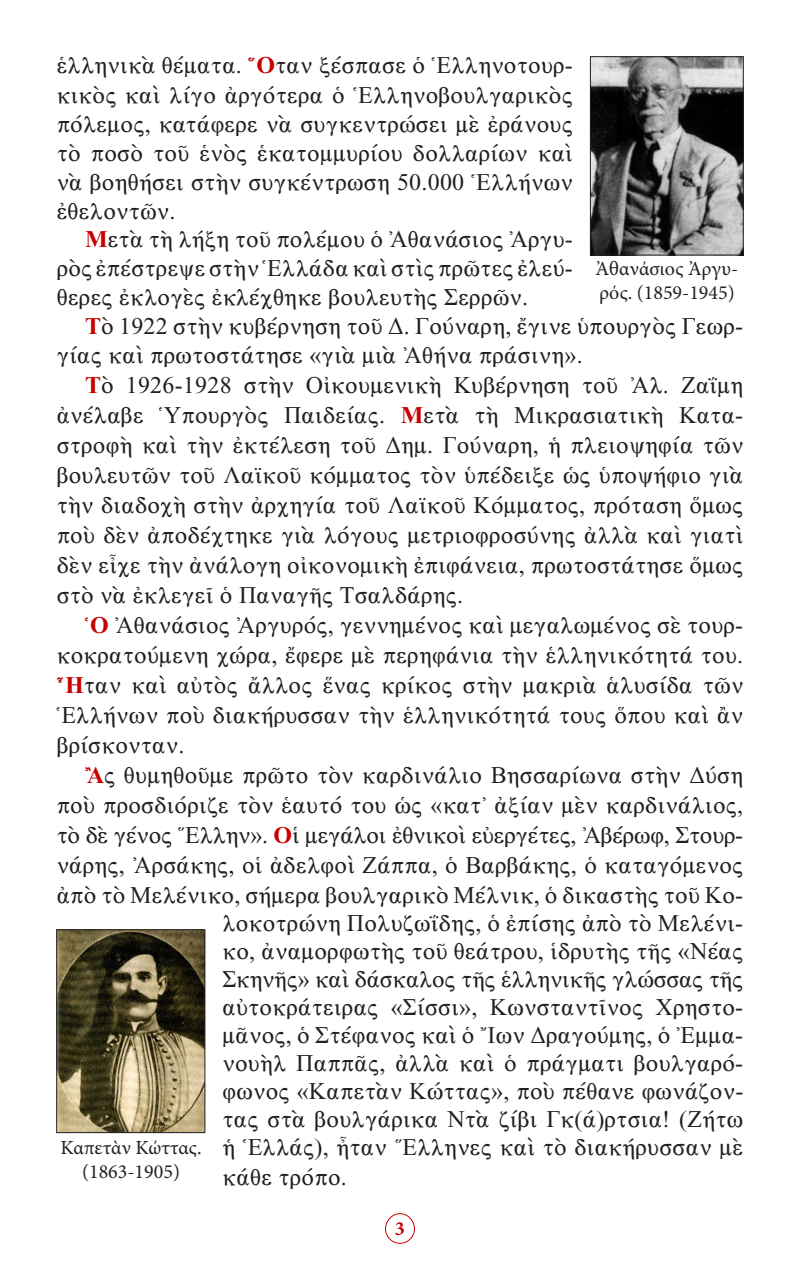
<style>
.page{position:relative;width:800px;height:1270px;background:#fff}
.page>*{position:absolute;margin:0;border:0;box-sizing:border-box;transform-origin:0 0}
.t1{font:24px/30px "CTOS New Times Roman Test 1";letter-spacing:.01em;color:#231f20;text-align:justify}
.t2{font:24px "CTOS New Times Roman Test 1";letter-spacing:-.01em;color:#231f20}
.t3{font:20px/24px "Minion Pro";color:#231f20}
.t4{font:700 20px "Minion Pro";color:#c80000}
.s1{font-family:"CTOS New Times Bold Test 1";color:#c80000}
</style>
<div class="page">
<div style="left:385px;top:1213px;width:30px;height:31px;border:1px solid #c80000;border-radius:50%"></div>
<img style="left:592px;top:58px;width:150px;height:196px">
<div style="left:590px;top:56px;width:154px;height:200px;border:1px solid #231f20"></div>
<img style="left:58px;top:931px;width:145px;height:200px">
<div style="left:56px;top:929px;width:149px;height:204px;border:1px solid #231f20"></div>
<p class="t1" style="left:57px;top:51px;width:518px;line-height:29px">ἑλληνικὰ θέματα. <span class="s1">Ὅ</span>ταν ξέσπασε ὁ Ἑλληνοτουρ&shy;κικὸς καὶ λίγο ἀργότερα ὁ Ἑλληνοβουλγαρικὸς πόλεμος, κατάφερε νὰ συγκεντρώσει μὲ ἐράνους τὸ ποσὸ τοῦ ἑνὸς ἑκατομμυρίου δολλαρίων καὶ νὰ βοηθήσει στὴν συγκέντρωση 50.000 Ἑλλήνων ἐθελοντῶν.</p>
<p class="t1" style="left:57px;top:225px;width:518px;line-height:28.8px;text-indent:28px"><span class="s1">Μ</span>ετὰ τὴ λήξη τοῦ πολέμου ὁ Ἀθανάσιος Ἀργυ&shy;ρὸς ἐπέστρεψε στὴν Ἑλλάδα καὶ στὶς πρῶτες ἐλεύ&shy;θερες ἐκλογὲς ἐκλέχθηκε βουλευτὴς Σερρῶν.</p>
<p class="t1" style="left:57px;top:311px;width:688px;line-height:28.8px;text-indent:28px"><span class="s1">Τ</span>ὸ 1922 στὴν κυβέρνηση τοῦ Δ. Γούναρη, ἔγινε ὑπουργὸς Γεωρ&shy;γίας καὶ πρωτοστάτησε «γιὰ μιὰ Ἀθήνα πράσινη».</p>
<p class="t1" style="left:57px;top:370px;width:688px;text-indent:28px"><span class="s1">Τ</span>ὸ 1926-1928 στὴν Οἰκουμενικὴ Κυβέρνηση τοῦ Ἀλ. Ζαΐμη ἀνέλαβε Ὑπουργὸς Παιδείας. <span class="s1">Μ</span>ετὰ τὴ Μικρασιατικὴ Κατα&shy;στροφὴ καὶ τὴν ἐκτέλεση τοῦ Δημ. Γούναρη, ἡ πλειοψηφία τῶν βουλευτῶν τοῦ Λαϊκοῦ κόμματος τὸν ὑπέδειξε ὡς ὑποψήφιο γιὰ τὴν διαδοχὴ στὴν ἀρχηγία τοῦ Λαϊκοῦ Κόμματος, πρόταση ὅμως ποὺ δὲν ἀποδέχτηκε γιὰ λόγους μετριοφροσύνης ἀλλὰ καὶ γιατὶ δὲν εἶχε τὴν ἀνάλογη οἰκονομικὴ ἐπιφάνεια, πρωτοστάτησε ὅμως στὸ νὰ ἐκλεγεῖ ὁ Παναγῆς Τσαλδάρης.</p>
<p class="t1" style="left:57px;top:610px;width:688px;text-indent:28px"><span class="s1">Ὁ</span> Ἀθανάσιος Ἀργυρός, γεννημένος καὶ μεγαλωμένος σὲ τουρ&shy;κοκρατούμενη χώρα, ἔφερε μὲ περηφάνια τὴν ἑλληνικότητά του.<br><span class="s1">Ἦ</span>ταν καὶ αὐτὸς ἄλλος ἕνας κρίκος στὴν μακριὰ ἁλυσίδα τῶν Ἑλλήνων ποὺ διακήρυσσαν τὴν ἑλληνικότητά τους ὅπου καὶ ἂν βρίσκονταν.</p>
<p class="t1" style="left:57px;top:760px;width:688px;text-align:right"><span class="s1">Ἂ</span>ς θυμηθοῦμε πρῶτο τὸν καρδινάλιο Βησσαρίωνα στὴν Δύση ποὺ προσδιόριζε τὸν ἑαυτό του ὡς «κατ᾿ ἀξίαν μὲν καρδινάλιος,</p>
<p class="t2" style="left:57px;top:821px;width:688px">τὸ δὲ γένος Ἕλλην». <span class="s1">Ο</span>ἱ μεγάλοι ἐθνικοὶ εὐεργέτες, Ἀβέρωφ, Στουρ-</p>
<p class="t1" style="left:57px;top:850px;width:688px;line-height:28.4px;text-align:right">νάρης, Ἀρσάκης, οἱ ἀδελφοὶ Ζάππα, ὁ Βαρβάκης, ὁ καταγόμενος ἀπὸ τὸ Μελένικο, σήμερα βουλγαρικὸ Μέλνικ, ὁ δικαστὴς τοῦ Κο&shy;λοκοτρώνη Πολυζωΐδης, ὁ ἐπίσης ἀπὸ τὸ Μελένι-<br>κο, ἀναμορφωτὴς τοῦ θεάτρου, ἱδρυτὴς τῆς «Νέας<br>Σκηνῆς» καὶ δάσκαλος τῆς ἑλληνικῆς γλώσσας τῆς</p>
<p class="t1" style="left:222px;top:993px;width:522px;line-height:28px">αὐτοκράτειρας «Σίσσι», Κωνσταντῖνος Χρηστο&shy;μᾶνος, ὁ Στέφανος καὶ ὁ Ἴων Δραγούμης, ὁ Ἐμμα-</p>
<p class="t1" style="left:222px;top:1048px;width:522px;line-height:28.4px">νουὴλ Παππᾶς, ἀλλὰ καὶ ὁ πράγματι βουλγαρό&shy;φωνος «Καπετὰν Κώττας», ποὺ πέθανε φωνάζον&shy;τας στὰ βουλγάρικα Ντὰ ζίβι Γκ(ά)ρτσια! (Ζήτω ἡ Ἑλλάς), ἦταν Ἕλληνες καὶ τὸ διακήρυσσαν μὲ κάθε τρόπο.</p>
<p class="t3" style="left:596px;top:257px;width:144px">Ἀθανάσιος Ἀργυ&shy;ρός. (1859-1945)</p>
<p class="t3" style="left:61px;top:1136px;width:143px;text-align:center">Καπετὰν Κώττας. (1863-1905)</p>
<p class="t4" style="left:395px;top:1215px;width:11px">3</p>
</div>
